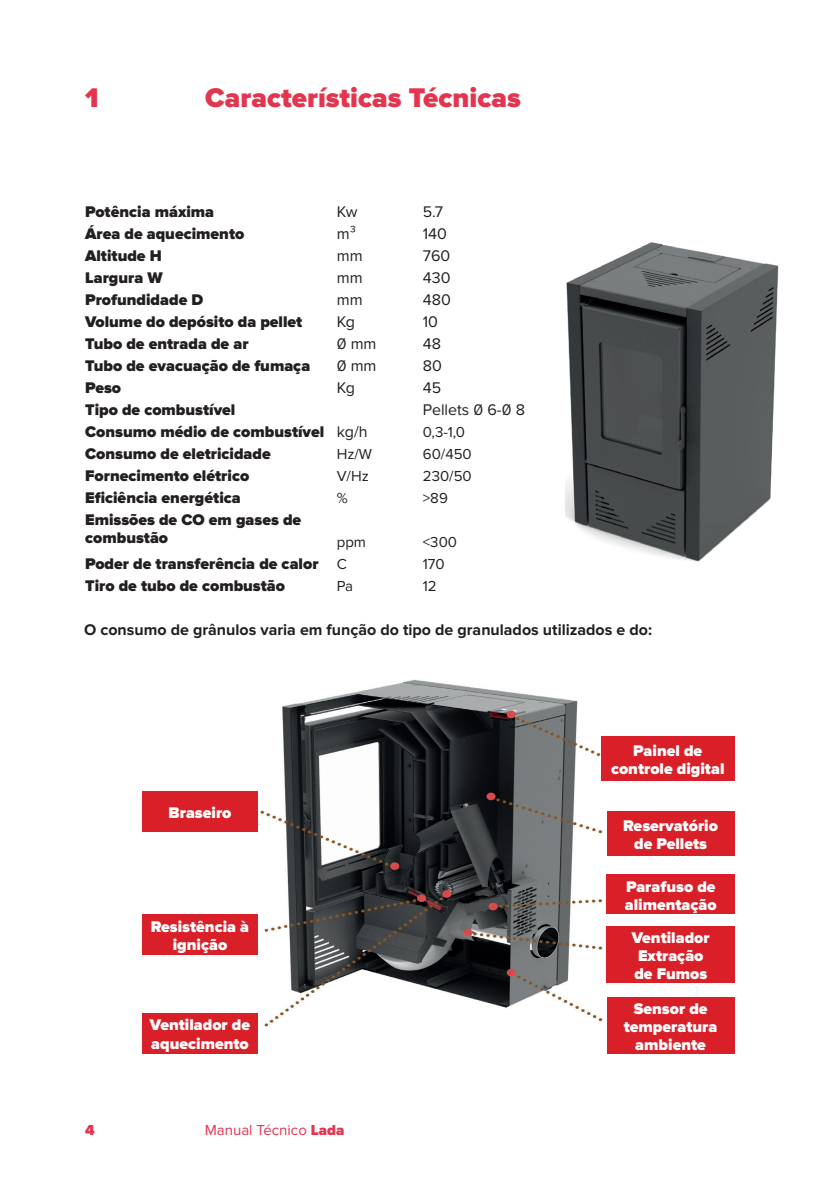
<style>
.page{position:relative;width:840px;height:1191px;background:#fff}
.page>*{position:absolute;margin:0;border:0;box-sizing:border-box;transform-origin:0 0}
.t1{font:900 28px "Proxima Nova";color:#e4354f}
.t2{font:900 16px/22px "Proxima Nova";color:#231f20}
.t3{font:900 16px/18px "Proxima Nova";color:#fff;text-align:center}
.t4{font:700 16px "Proxima Nova";color:#231f20}
.t5{font:16px/22px "Proxima Nova";color:#231f20}
.t6{font:15px/22px "Proxima Nova";color:#231f20}
.t7{font:15px "Proxima Nova";color:#e4354f}
.t8{font:900 15px "Proxima Nova";color:#e4354f}
.s1{font-weight:900}
</style>
<div class="page">
<img style="left:565px;top:242px;width:214px;height:320px">
<img style="left:142px;top:679px;width:585px;height:375px">
<div style="left:600px;top:736px;width:134px;height:44px;background:#d92028"></div>
<div style="left:606px;top:811px;width:128px;height:44px;background:#d92028"></div>
<div style="left:606px;top:874px;width:128px;height:40px;background:#d92028"></div>
<div style="left:142px;top:1013px;width:116px;height:40px;background:#d92028"></div>
<div style="left:142px;top:914px;width:116px;height:40px;background:#d92028"></div>
<div style="left:142px;top:791px;width:116px;height:40px;background:#d92028"></div>
<div style="left:606px;top:997px;width:128px;height:56px;background:#d92028"></div>
<div style="left:606px;top:926px;width:128px;height:57px;background:#d92028"></div>
<h1 class="t1" style="left:85px;top:82px;width:15px">1</h1>
<h1 class="t1" style="left:205px;top:82px;width:317px">Características Técnicas</h1>
<p class="t2" style="left:85px;top:201px;width:240px">Potência máxima<br>Área de aquecimento<br>Altitude H<br>Largura W<br>Profundidade D<br>Volume do depósito da pellet<br>Tubo de entrada de ar<br>Tubo de evacuação de fumaça<br>Peso<br>Tipo de combustível<br>Consumo médio de combustível<br>Consumo de eletricidade<br>Fornecimento elétrico<br>Eficiência energética<br>Emissões de CO em gases de</p>
<p class="t2" style="left:85px;top:525px;width:235px;line-height:26px">combustão<br>Poder de transferência de calor</p>
<p class="t2" style="left:85px;top:575px;width:201px">Tiro de tubo de combustão</p>
<p class="t5" style="left:336px;top:201px;width:41px">Kw m³ mm mm mm<br>Kg<br>0 mm<br>0 mm<br>Kg</p>
<p class="t5" style="left:336px;top:421px;width:32px">kg/h</p>
<p class="t6" style="left:336px;top:443px;width:37px">Hz/W<br>V/Hz %</p>
<p class="t6" style="left:336px;top:531px;width:31px">ppm<br>C<br>Pa</p>
<p class="t5" style="left:422px;top:201px;width:104px">5.7<br>140<br>760<br>430<br>480<br>10<br>48<br>80<br>45<br>Pellets 0 6-0 8</p>
<p class="t6" style="left:422px;top:421px;width:50px">0,3-1,0<br>60/450<br>230/50 &gt;89</p>
<p class="t6" style="left:422px;top:531px;width:36px">&lt;300<br>170<br>12</p>
<p class="t4" style="left:84px;top:620px;width:569px">O consumo de grânulos varia em função do tipo de granulados utilizados e do:</p>
<p class="t3" style="left:168px;top:804px;width:64px">Braseiro</p>
<p class="t3" style="left:151px;top:918px;width:100px">Resistência à ignição</p>
<p class="t3" style="left:150px;top:1016px;width:102px;text-align:left">Ventilador de aquecimento</p>
<p class="t8" style="left:85px;top:1121px;width:11px">4</p>
<p class="t7" style="left:205px;top:1121px;width:141px">Manual Técnico <span class="s1">Lada</span></p>
<p class="t3" style="left:603px;top:739px;width:112px">Painel de<br>Control Digital</p>
<p class="t3" style="left:610px;top:742px;width:115px">Painel de controle digital</p>
<p class="t3" style="left:623px;top:817px;width:96px">Reservatório de Pellets</p>
<p class="t3" style="left:624px;top:878px;width:93px;text-align:left">Parafuso de alimentação</p>
<p class="t3" style="left:631px;top:929px;width:79px;text-align:left">Ventilador<br>Extração de Fumos</p>
<p class="t3" style="left:623px;top:999px;width:95px">Sensor de temperatura ambiente</p>
</div>
